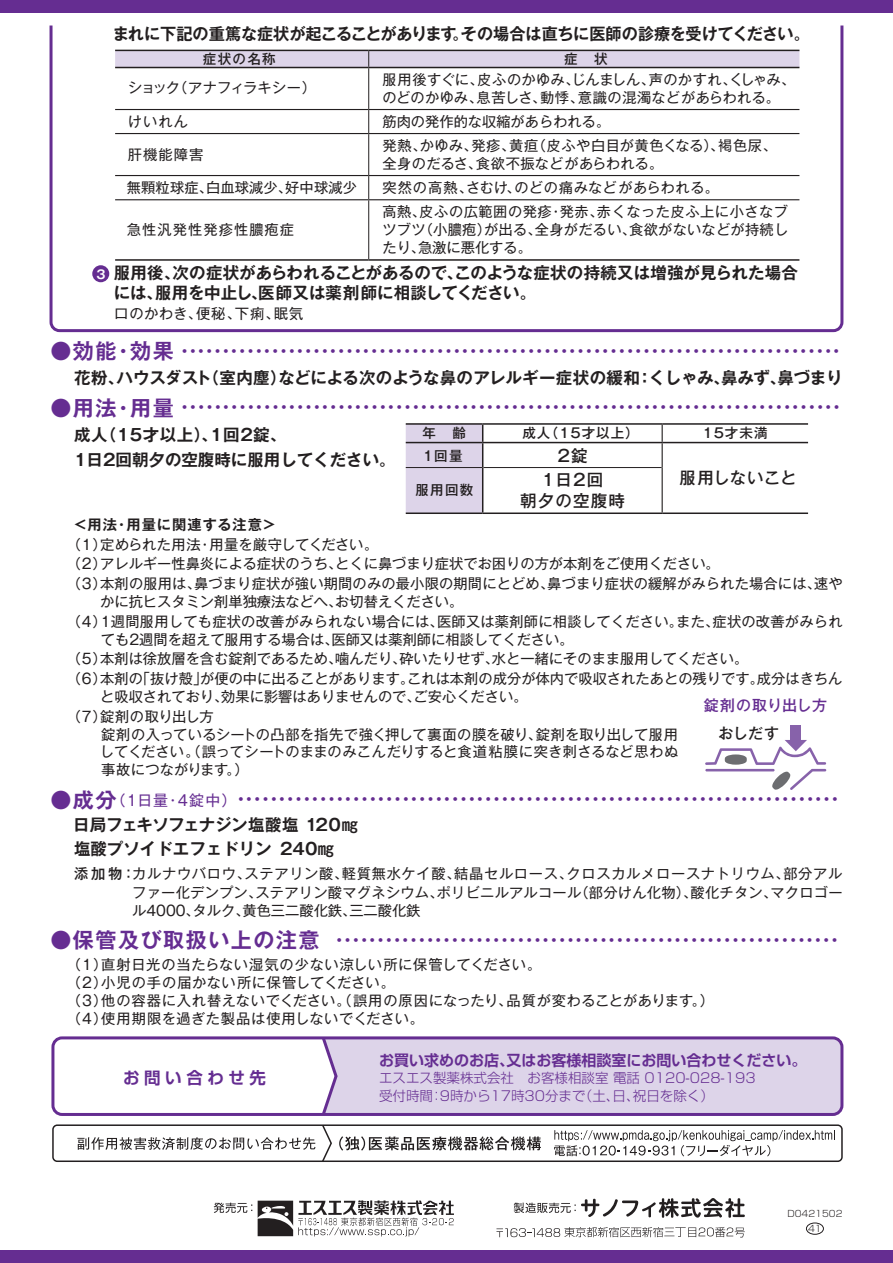
<style>
.page{position:relative;width:893px;height:1263px;background:#fff}
.page>*{position:absolute;margin:0;border:0;box-sizing:border-box;transform-origin:0 0}
.t1{font:500 21px "Gothic MB101 Pr 6";color:#652d91}
.t2{font:700 16.5px/19.5px "Gothic MB101 Pr 6 De";color:#231f20}
.t3{font:500 16.5px/20.7px "Gothic MB101 Pr 6";letter-spacing:.075em;color:#231f20;text-align:center}
.t4{font:500 16.5px "Gothic MB101 Pr 6";letter-spacing:.015em;color:#231f20}
.t5{font:700 16.5px "Shin Go Pr 6 De";letter-spacing:.28em;color:#652d91}
.t6{font:700 15px "Shin Go Pr 6 De";color:#652d91}
.t7{font:500 15px "Gothic MB101 Pr 6";letter-spacing:.04em;color:#652d91}
.t8{font:500 15px "Gothic MB101 Pr 6";color:#231f20}
.t9{font:14.4px "Gothic MB101 Pr 6";letter-spacing:.06em;color:#231f20}
.t10{font:14.25px/19.6px "Gothic MB101 Pr 6";letter-spacing:.01em;color:#231f20}
.t11{font:14.25px/18.1px "Gothic MB101 Pr 6";letter-spacing:.04em;color:#231f20}
.t12{font:14.25px/18px "Gothic MB101 Pr 6";letter-spacing:.03em;color:#231f20}
.t13{font:14.25px "Gothic MB101 Pr 6";letter-spacing:-.03em;color:#231f20}
.t14{font:700 14.25px "Gothic MB101 Pr 6 De";letter-spacing:.075em;color:#231f20}
.t15{font:14.25px "Gothic MB101 Pr 6";letter-spacing:.075em;color:#231f20}
.t16{font:300 13.5px/18px "Shin Go Pr 6";color:#652d91}
.t17{font:500 13.5px "Gothic MB101 Pr 6";letter-spacing:.085em;color:#231f20}
.t18{font:700 12px "Gothic MB101 Pr 6 De";color:#fff}
.t19{font:300 9px/14.5px "Shin Go Pr 6";color:#231f20;text-align:center}
.s1{font-family:"Gothic MB101 Pr 6 De";font-weight:700}
.s2{font-weight:400;font-size:14.85px}
.s3{font-weight:500}
</style>
<div class="page">
<div style="left:322px;top:1040px;width:517px;height:72px;background:#ddd4e9"></div>
<div style="left:51px;top:1036px;width:792px;height:80px;border:3px solid #652d91;border-radius:9px"></div>
<div style="left:0;top:0;width:893px;height:13px;background:#652d91"></div>
<div style="left:0;top:1250px;width:893px;height:13px;background:#652d91"></div>
<hr style="left:483px;top:467px;width:179px;height:1px;background:#231f20">
<hr style="left:406px;top:423px;width:77px;height:2px;background:#231f20">
<hr style="left:483px;top:423px;width:179px;height:2px;background:#231f20">
<hr style="left:662px;top:423px;width:146px;height:2px;background:#231f20">
<hr style="left:406px;top:512px;width:77px;height:2px;background:#231f20">
<hr style="left:483px;top:512px;width:179px;height:2px;background:#231f20">
<hr style="left:662px;top:512px;width:146px;height:2px;background:#231f20">
<svg style="left:662px;top:425px;width:1px;height:42px"></svg>
<hr style="left:662px;top:467px;width:1px;height:45px;background:#231f20">
<hr style="left:483px;top:442px;width:179px;height:1px;background:#231f20">
<svg style="left:406px;top:424px;width:77px;height:89px;background:#d4cbdf"></svg>
<hr style="left:482px;top:467px;width:1px;height:45px;background:#231f20">
<hr style="left:662px;top:442px;width:146px;height:1px;background:#231f20">
<svg style="left:705px;top:740px;width:121px;height:50px"></svg>
<div style="left:791px;top:725px;width:10px;height:17px;background:#8762aa"></div>
<svg style="left:496px;top:1227px;width:249px;height:10px"></svg>
<svg style="left:514px;top:1198px;width:231px;height:20px"></svg>
<svg style="left:49px;top:25px;width:795px;height:308px"></svg>
<svg style="left:258px;top:1200px;width:196px;height:36px"></svg>
<svg style="left:214px;top:1202px;width:38px;height:11px"></svg>
<div style="left:806px;top:1223px;width:18px;height:11px;border:1px solid #231f20;border-radius:50%"></div>
<div style="left:52px;top:1124px;width:791px;height:38px;border:2px solid #231f20;border-radius:4px"></div>
<svg style="left:321px;top:1124px;width:12px;height:38px"></svg>
<svg style="left:77px;top:1137px;width:238px;height:13px"></svg>
<svg style="left:339px;top:1136px;width:202px;height:14px"></svg>
<svg style="left:554px;top:1130px;width:281px;height:26px"></svg>
<p class="t18" style="left:96px;top:264px;width:11px">3</p>
<p class="t2" style="left:113px;top:23px;width:699px">まれに下記の重篤な症状が起こることがあります。その場合は直ちに医師の診療を受けてください。</p>
<p class="t17" style="left:203px;top:48px;width:74px">症状の名称</p>
<p class="t17" style="left:564px;top:48px;width:45px">症　状</p>
<p class="t13" style="left:128px;top:76px;width:190px">ショック（アナフィラキシー）</p>
<p class="t10" style="left:382px;top:70px;width:414px;line-height:18px">服用後すぐに、皮ふのかゆみ、じんましん、声のかすれ、くしゃみ、のどのかゆみ、息苦しさ、動悸、意識の混濁などがあらわれる。</p>
<p class="t10" style="left:128px;top:111px;width:62px">けいれん</p>
<p class="t10" style="left:382px;top:111px;width:229px">筋肉の発作的な収縮があらわれる。</p>
<p class="t10" style="left:128px;top:144px;width:77px">肝機能障害</p>
<p class="t12" style="left:382px;top:136px;width:396px">発熱、かゆみ、発疹、黄疸（皮ふや白目が黄色くなる）、褐色尿、全身のだるさ、食欲不振などがあらわれる。</p>
<p class="t10" style="left:127px;top:177px;width:232px">無顆粒球症、白血球減少、好中球減少</p>
<p class="t11" style="left:382px;top:178px;width:338px">突然の高熱、さむけ、のどの痛みなどがあらわれる。</p>
<p class="t15" style="left:127px;top:218px;width:169px">急性汎発性発疹性膿疱症</p>
<p class="t10" style="left:382px;top:202px;width:407px;line-height:18px;text-align:justify">高熱、皮ふの広範囲の発疹・発赤、赤くなった皮ふ上に小さなブツブツ（小膿疱）が出る、全身がだるい、食欲がないなどが持続したり、急激に悪化する。</p>
<p class="t2" style="left:114px;top:263px;width:686px">服用後、次の症状があらわれることがあるので、このような症状の持続又は増強が見られた場合には、服用を中止し、医師又は薬剤師に相談してください。</p>
<p class="t9" style="left:114px;top:302px;width:191px">口のかわき、便秘、下痢、眠気</p>
<h1 class="t1" style="left:50px;top:333px;width:798px"><span class="s1">●効能・効果</span>・・・・・・・・・・・・・・・・・・・・・・・・・・・・・・・・・・・・・・・・・・・・・・・・・・・・・・・・・・・・・・・・・・・・・・・・・・・・・・・・</h1>
<p class="t2" style="left:74px;top:367px;width:770px">花粉、ハウスダスト（室内塵）などによる次のような鼻のアレルギー症状の緩和：くしゃみ、鼻みず、鼻づまり</p>
<h1 class="t1" style="left:50px;top:390px;width:798px"><span class="s1">●用法・用量</span>・・・・・・・・・・・・・・・・・・・・・・・・・・・・・・・・・・・・・・・・・・・・・・・・・・・・・・・・・・・・・・・・・・・・・・・・・・・・・・・・</h1>
<p class="t2" style="left:74px;top:421px;width:323px;line-height:25.5px">成人（15才以上）、1回2錠、<br>1日2回朝夕の空腹時に服用してください。</p>
<p class="t17" style="left:423px;top:422px;width:45px">年　齢</p>
<p class="t17" style="left:522px;top:422px;width:118px">成人（15才以上）</p>
<p class="t17" style="left:702px;top:422px;width:67px">15才未満</p>
<p class="t17" style="left:423px;top:445px;width:41px">1回量</p>
<p class="t3" style="left:557px;top:444px;width:32px">2錠</p>
<p class="t17" style="left:415px;top:478px;width:60px">服用回数</p>
<p class="t3" style="left:520px;top:469px;width:107px">1日2回<br>朝夕の空腹時</p>
<p class="t4" style="left:679px;top:464px;width:118px">服用しないこと</p>
<p class="t14" style="left:73px;top:513px;width:205px">＜用法・用量に関連する注意＞</p>
<p class="t10" style="left:67px;top:533px;width:777px">（1）定められた用法・用量を厳守してください。<br>（2）アレルギー性鼻炎による症状のうち、とくに鼻づまり症状でお困りの方が本剤をご使用ください。<br>（3）本剤の服用は、鼻づまり症状が強い期間のみの最小限の期間にとどめ、鼻づまり症状の緩解がみられた場合には、速や</p>
<p class="t10" style="left:67px;top:591px;width:777px;text-indent:33px">かに抗ヒスタミン剤単独療法などへ、お切替えください。<br>（4）1週間服用しても症状の改善がみられない場合には、医師又は薬剤師に相談してください。また、症状の改善がみられ</p>
<p class="t10" style="left:67px;top:628px;width:777px;text-indent:34px">ても2週間を超えて服用する場合は、医師又は薬剤師に相談してください。<br>（5）本剤は徐放層を含む錠剤であるため、噛んだり、砕いたりせず、水と一緒にそのまま服用してください。<br>（6）本剤の「抜け殻」が便の中に出ることがあります。これは本剤の成分が体内で吸収されたあとの残りです。成分はきちん</p>
<p class="t10" style="left:67px;top:686px;width:462px;text-indent:33px">と吸収されており、効果に影響はありませんので、ご安心ください。（7）錠剤の取り出し方</p>
<p class="t10" style="left:100px;top:724px;width:580px;line-height:18px;text-align:justify">錠剤の入っているシートの凸部を指先で強く押して裏面の膜を破り、錠剤を取り出して服用してください。（誤ってシートのままのみこんだりすると食道粘膜に突き刺さるなど思わぬ事故につながります。）</p>
<h1 class="t1" style="left:50px;top:782px;width:797px"><span class="s1">●成分</span><span class="s2">（ 1 日量・ 4錠中）</span>・・・・・・・・・・・・・・・・・・・・・・・・・・・・・・・・・・・・・・・・・・・・・・・・・・・・・・・・・・・・・・・・・・・・・・・・・</h1>
<p class="t2" style="left:73px;top:812px;width:286px;line-height:23.7px">日局フェキソフェナジン塩酸塩 120㎎塩酸プソイドエフェドリン 240㎎</p>
<p class="t10" style="left:132px;top:864px;width:712px;line-height:18.1px;text-align:justify;text-indent:-58px"><span class="s3">添加物：</span> カルナウバロウ、ステアリン酸、軽質無水ケイ酸、結晶セルロース、クロスカルメロースナトリウム、部分アルファー化デンプン、ステアリン酸マグネシウム、ポリビニルアルコール（部分けん化物）、酸化チタン、マクロゴール4000、タルク、黄色三二酸化鉄、三二酸化鉄</p>
<h1 class="t1" style="left:50px;top:922px;width:796px"><span class="s1">●保管及び取扱い上の注意</span>・・・・・・・・・・・・・・・・・・・・・・・・・・・・・・・・・・・・・・・・・・・・・・・・・・・・・・・・・・・・・</h1>
<p class="t11" style="left:67px;top:955px;width:649px">（1）直射日光の当たらない湿気の少ない涼しい所に保管してください。<br>（2）小児の手の届かない所に保管してください。<br>（3）他の容器に入れ替えないでください。（誤用の原因になったり、品質が変わることがあります。）（4）使用期限を過ぎた製品は使用しないでください。</p>
<p class="t7" style="left:704px;top:692px;width:125px">錠剤の取り出し方</p>
<p class="t8" style="left:719px;top:720px;width:62px">おしだす</p>
<p class="t5" style="left:123px;top:1064px;width:145px">お問い合わせ先</p>
<p class="t6" style="left:379px;top:1048px;width:429px">お買い求めのお店、又はお客様相談室にお問い合わせください。</p>
<p class="t16" style="left:379px;top:1067px;width:378px">エスエス製薬株式会社　お客様相談室 電話 0120-028-193受付時間：9時から17時30分まで（土、日、祝日を除く）</p>
<p class="t19" style="left:787px;top:1206px;width:57px">D0421502<br>41</p>
</div>
